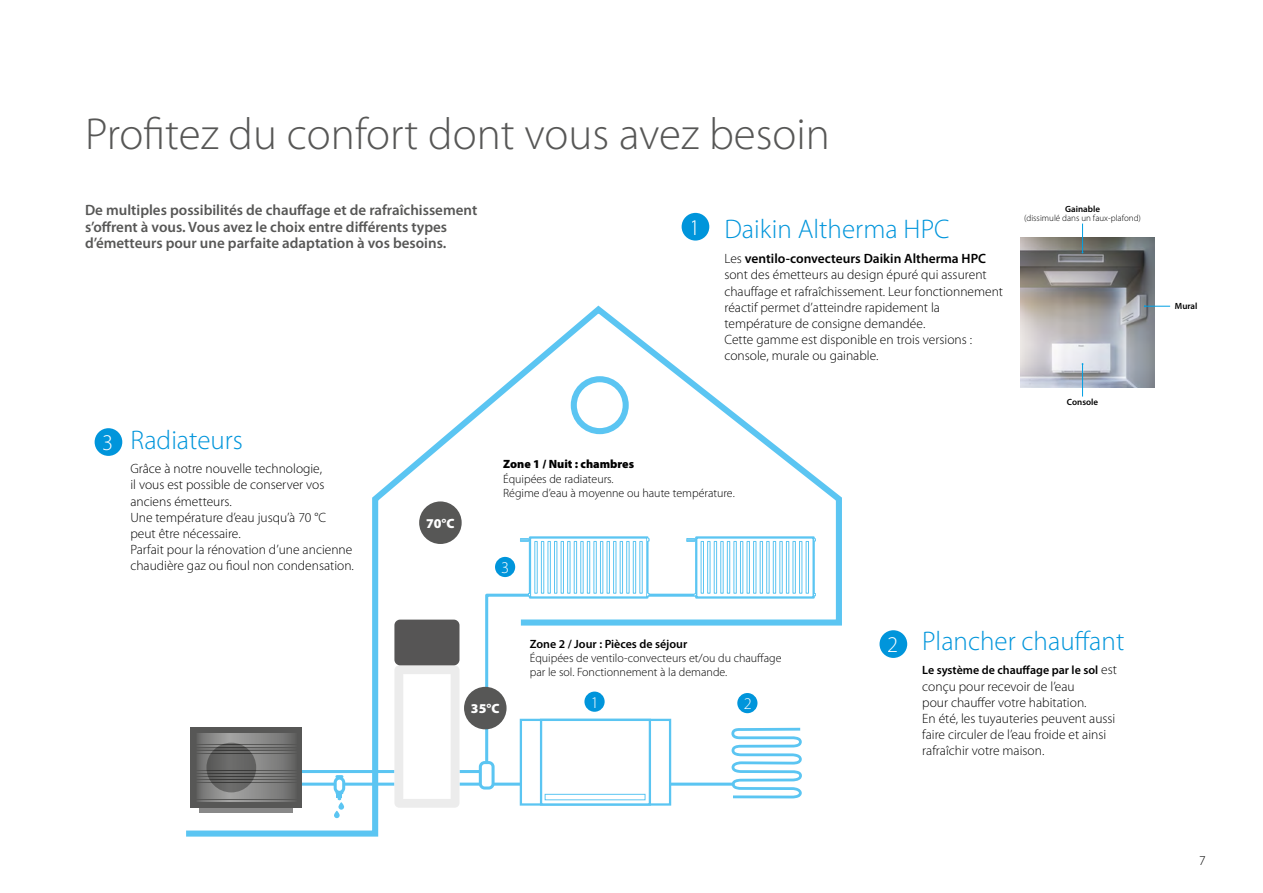
<style>
.page{position:relative;width:1263px;height:893px;background:#fff}
.page>*{position:absolute;margin:0;border:0;box-sizing:border-box;transform-origin:0 0}
.topic_headline_MS1{font:300 45px "Myriad Pro";color:#575756}
.headline{font:300 27px "Myriad Pro";color:#0095db}
.t1{font:300 22.5px "Myriad Pro";color:#fff}
.t2{font:300 16.35px "Myriad Pro";color:#fff}
.Introduction{font:600 15px/16.5px "Myriad Pro";color:#575756}
.bullet_points{font:300 13.5px/16.2px "Myriad Pro";color:#000}
.Copy{font:300 13.5px/16.2px "Myriad Pro";color:#000}
.t3{font:900 13.5px "Myriad Pro";color:#fff}
.Copy-2{font:300 12px/14.4px "Myriad Pro";color:#000}
.Copy-3{font:600 12px "Myriad Pro";color:#000}
.Copy-4{font:900 12px "Myriad Pro";color:#000}
.bullet_points-2{font:300 9px/9px "Myriad Pro";color:#000;text-align:center}
.bullet_points-3{font:600 9px "Myriad Pro";color:#000}
.s1{font-weight:600}
.s2{font-weight:300;font-size:13.5px}
</style>
<div class="page">
<svg style="left:186px;top:305px;width:656px;height:532px"></svg>
<div style="left:521px;top:720px;width:149px;height:84px;background:#fff"></div>
<div style="left:520px;top:719px;width:151px;height:87px;border:2px solid #5bc5f2"></div>
<div style="left:540px;top:719px;width:111px;height:87px;border:2px solid #5bc5f2"></div>
<div style="left:545px;top:794px;width:100px;height:6px;border:1px solid #5bc5f2"></div>
<svg style="left:731px;top:728px;width:71px;height:70px"></svg>
<div style="left:480px;top:763px;width:13px;height:25px;background:#fff;border-radius:4px"></div>
<div style="left:479px;top:761px;width:16px;height:28px;border:3px solid #5bc5f2;border-radius:4px"></div>
<div style="left:571px;top:376px;width:58px;height:58px;border:6px solid #5bc5f2;border-radius:50%"></div>
<div style="left:335px;top:778px;width:9px;height:14px;background:#fff;border-radius:4px"></div>
<div style="left:334px;top:777px;width:11px;height:17px;border:3px solid #5bc5f2;border-radius:4px"></div>
<svg style="left:337px;top:775px;width:5px;height:3px"></svg>
<svg style="left:337px;top:791px;width:5px;height:9px"></svg>
<svg style="left:338px;top:802px;width:6px;height:8px"></svg>
<div style="left:334px;top:811px;width:6px;height:7px;background:#5bc5f2;border-radius:3px"></div>
<div style="left:682px;top:213px;width:27px;height:28px;background:#0095db;border-radius:50%"></div>
<div style="left:879px;top:630px;width:28px;height:28px;background:#0095db;border-radius:50%"></div>
<div style="left:419px;top:501px;width:43px;height:43px;background:#575756;border-radius:50%"></div>
<div style="left:464px;top:687px;width:42px;height:42px;background:#575756;border-radius:50%"></div>
<div style="left:737px;top:693px;width:20px;height:20px;background:#0095db;border-radius:50%"></div>
<div style="left:95px;top:428px;width:27px;height:28px;background:#0095db;border-radius:50%"></div>
<div style="left:495px;top:557px;width:20px;height:20px;background:#0095db;border-radius:50%"></div>
<div style="left:584px;top:692px;width:21px;height:20px;background:#0095db;border-radius:50%"></div>
<img style="left:1021px;top:237px;width:134px;height:150px">
<svg style="left:1082px;top:224px;width:1px;height:29px"></svg>
<hr style="left:1082px;top:364px;width:1px;height:33px;background:#009fe3">
<svg style="left:1144px;top:305px;width:26px;height:2px"></svg>
<p class="topic_headline_MS1" style="left:85px;top:106px;width:746px">Profitez du confort dont vous avez besoin</p>
<p class="Introduction" style="left:85px;top:202px;width:394px">De multiples possibilités de chauffage et de rafraîchissement s’offrent à vous. Vous avez le choix entre différents types d’émetteurs pour une parfaite adaptation à vos besoins.</p>
<h3 class="t1" style="left:103px;top:429px;width:12px">3</h3>
<p class="headline" style="left:130px;top:423px;width:114px">Radiateurs</p>
<p class="bullet_points" style="left:130px;top:460px;width:225px">Grâce à notre nouvelle technologie,<br>il vous est possible de conserver vos anciens émetteurs.<br>Une température d’eau jusqu’à 70 °C peut être nécessaire.<br>Parfait pour la rénovation d’une ancienne chaudière gaz ou fioul non condensation.</p>
<p class="t3" style="left:426px;top:516px;width:30px">70°C</p>
<h3 class="t1" style="left:690px;top:214px;width:12px">1</h3>
<p class="headline" style="left:724px;top:213px;width:227px">Daikin Altherma HPC</p>
<p class="bullet_points" style="left:724px;top:250px;width:280px">Les <span class="s1">ventilo-convecteurs Daikin Altherma HPC </span>sont des émetteurs au design épuré qui assurent chauffage et rafraîchissement. Leur fonctionnement réactif permet d’atteindre rapidement la température de consigne demandée.</p>
<p class="bullet_points" style="left:724px;top:331px;width:249px">Cette gamme est disponible en trois versions : console, murale ou gainable.</p>
<p class="Copy-4" style="left:503px;top:457px;width:133px">Zone 1 / Nuit : chambres</p>
<p class="Copy-2" style="left:503px;top:471px;width:112px">Équipées de radiateurs.</p>
<p class="Copy-2" style="left:503px;top:486px;width:233px">Régime d’eau à moyenne ou haute température.</p>
<p class="bullet_points-2" style="left:1024px;top:204px;width:118px"><span class="s1">Gainable<br></span>(dissimulé dans un faux-plafond)</p>
<p class="bullet_points-3" style="left:1067px;top:396px;width:33px">Console</p>
<p class="t2" style="left:501px;top:558px;width:10px">3</p>
<p class="t3" style="left:471px;top:701px;width:30px">35°C</p>
<p class="Copy-3" style="left:530px;top:636px;width:159px">Zone 2 / Jour : Pièces de séjour</p>
<p class="Copy-2" style="left:530px;top:651px;width:253px">Équipées de ventilo-convecteurs et/ou du chauffage par le sol. Fonctionnement à la demande.</p>
<p class="t2" style="left:590px;top:692px;width:10px">1</p>
<p class="t2" style="left:743px;top:694px;width:10px">2</p>
<h3 class="t1" style="left:888px;top:631px;width:12px">2</h3>
<p class="headline" style="left:922px;top:624px;width:204px">Plancher chauffant</p>
<p class="Copy-3" style="left:922px;top:663px;width:196px">Le système de chauffage par le sol <span class="s2">est</span></p>
<p class="Copy" style="left:922px;top:678px;width:195px">conçu pour recevoir de l’eau<br>pour chauffer votre habitation.<br>En été, les tuyauteries peuvent aussi faire circuler de l’eau froide et ainsi rafraîchir votre maison.</p>
<p class="bullet_points-3" style="left:1175px;top:300px;width:24px">Mural</p>
<p class="bullet_points" style="left:1199px;top:852px;width:8px">7</p>
</div>
